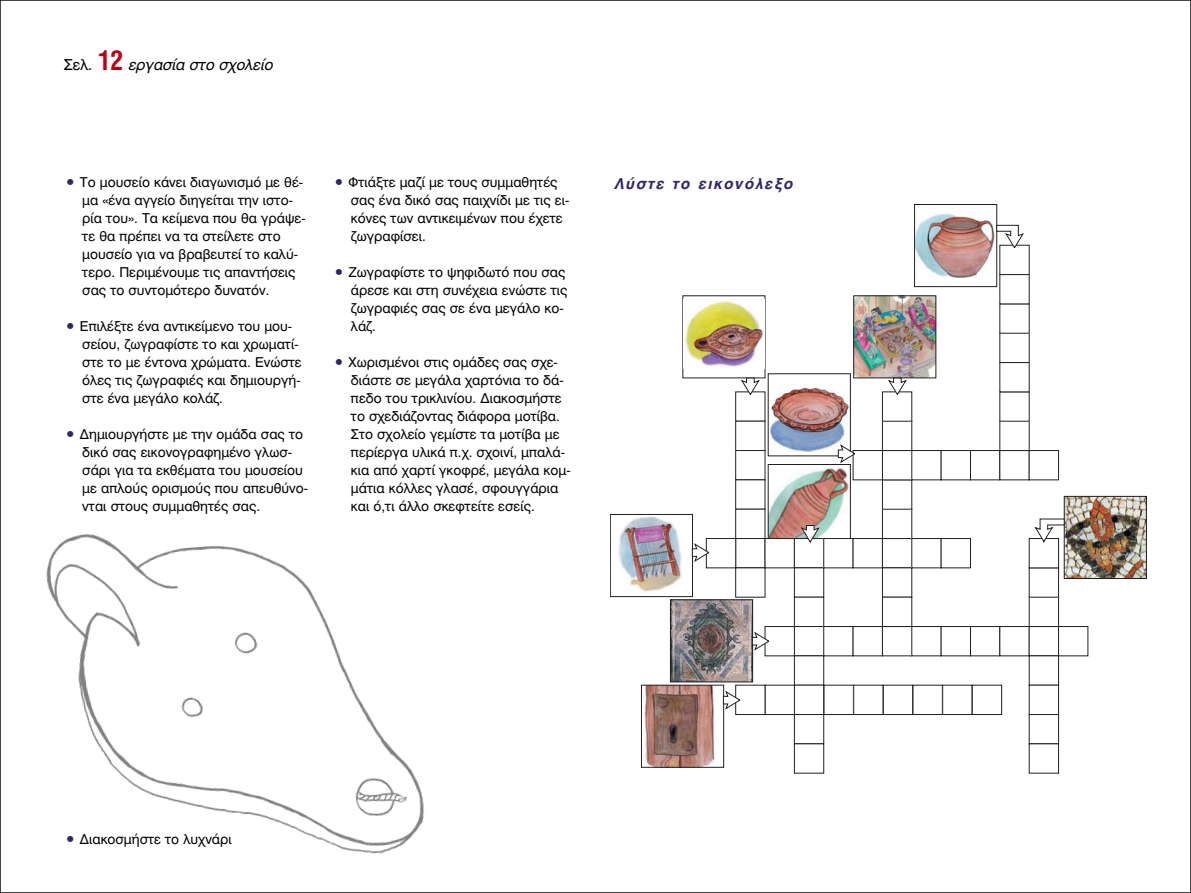
<style>
.page{position:relative;width:1191px;height:893px;background:#fff}
.page>*{position:absolute;margin:0;border:0;box-sizing:border-box;transform-origin:0 0}
.t1{font:italic 15px "Mg Helvetica";color:#000}
.t2{font:italic 700 15px "Mg Helvetica";letter-spacing:.115em;color:#332669}
.t3{font:13.5px/18px "Mg Helvetica";color:#000}
.s1{font-style:normal}
.s2{font-family:"Mg Helvetica Cond";font-weight:700;font-style:normal;font-size:27px;color:#ba0014}
.s3{font-weight:700;color:#332669}
</style>
<div class="page">
<img style="left:643px;top:687px;width:72px;height:79px">
<div style="left:641px;top:685px;width:83px;height:83px;border:1px solid #231f20"></div>
<img style="left:672px;top:601px;width:79px;height:79px">
<div style="left:670px;top:599px;width:83px;height:83px;border:1px solid #231f20"></div>
<img style="left:770px;top:467px;width:78px;height:71px">
<div style="left:768px;top:464px;width:82px;height:83px;border:1px solid #231f20"></div>
<img style="left:618px;top:516px;width:64px;height:76px">
<div style="left:610px;top:514px;width:83px;height:83px;border:1px solid #231f20"></div>
<img style="left:916px;top:209px;width:84px;height:73px">
<div style="left:914px;top:204px;width:83px;height:83px;border:1px solid #231f20"></div>
<img style="left:1066px;top:498px;width:78px;height:79px">
<div style="left:1064px;top:496px;width:82px;height:83px;border:1px solid #231f20"></div>
<img style="left:685px;top:301px;width:78px;height:66px">
<img style="left:767px;top:383px;width:81px;height:74px">
<div style="left:735px;top:392px;width:30px;height:29px;border:1px solid #231f20"></div>
<div style="left:735px;top:421px;width:30px;height:30px;border:1px solid #231f20"></div>
<div style="left:735px;top:450px;width:30px;height:30px;border:1px solid #231f20"></div>
<div style="left:735px;top:509px;width:30px;height:30px;border:1px solid #231f20"></div>
<div style="left:735px;top:538px;width:30px;height:30px;border:1px solid #231f20"></div>
<div style="left:706px;top:538px;width:30px;height:30px;border:1px solid #231f20"></div>
<div style="left:765px;top:538px;width:29px;height:30px;background:#fff"></div>
<div style="left:794px;top:538px;width:29px;height:30px;background:#fff"></div>
<div style="left:794px;top:538px;width:30px;height:30px;border:1px solid #231f20"></div>
<div style="left:794px;top:568px;width:30px;height:29px;border:1px solid #231f20"></div>
<div style="left:794px;top:597px;width:30px;height:30px;border:1px solid #231f20"></div>
<div style="left:794px;top:626px;width:30px;height:30px;border:1px solid #231f20"></div>
<div style="left:765px;top:626px;width:29px;height:30px;border:1px solid #231f20"></div>
<div style="left:823px;top:626px;width:30px;height:30px;border:1px solid #231f20"></div>
<div style="left:970px;top:626px;width:30px;height:30px;border:1px solid #231f20"></div>
<div style="left:999px;top:626px;width:30px;height:30px;border:1px solid #231f20"></div>
<div style="left:1029px;top:626px;width:29px;height:30px;border:1px solid #231f20"></div>
<div style="left:1029px;top:714px;width:29px;height:30px;border:1px solid #231f20"></div>
<div style="left:1058px;top:626px;width:30px;height:30px;border:1px solid #231f20"></div>
<div style="left:794px;top:656px;width:30px;height:29px;border:1px solid #231f20"></div>
<div style="left:794px;top:685px;width:30px;height:30px;border:1px solid #231f20"></div>
<div style="left:765px;top:685px;width:29px;height:30px;border:1px solid #231f20"></div>
<div style="left:735px;top:685px;width:30px;height:30px;border:1px solid #231f20"></div>
<div style="left:853px;top:685px;width:30px;height:30px;border:1px solid #231f20"></div>
<div style="left:883px;top:685px;width:30px;height:30px;border:1px solid #231f20"></div>
<div style="left:912px;top:685px;width:30px;height:30px;border:1px solid #231f20"></div>
<div style="left:942px;top:685px;width:30px;height:30px;border:1px solid #231f20"></div>
<div style="left:972px;top:685px;width:30px;height:30px;border:1px solid #231f20"></div>
<div style="left:794px;top:714px;width:30px;height:30px;border:1px solid #231f20"></div>
<div style="left:794px;top:744px;width:30px;height:29px;border:1px solid #231f20"></div>
<div style="left:823px;top:538px;width:30px;height:30px;background:#fff"></div>
<div style="left:823px;top:538px;width:30px;height:30px;border:1px solid #231f20"></div>
<div style="left:882px;top:538px;width:30px;height:30px;border:1px solid #231f20"></div>
<div style="left:882px;top:509px;width:30px;height:30px;border:1px solid #231f20"></div>
<div style="left:970px;top:450px;width:30px;height:30px;border:1px solid #231f20"></div>
<div style="left:999px;top:450px;width:30px;height:30px;border:1px solid #231f20"></div>
<div style="left:999px;top:245px;width:30px;height:30px;border:1px solid #231f20"></div>
<div style="left:882px;top:421px;width:30px;height:30px;border:1px solid #231f20"></div>
<div style="left:882px;top:392px;width:30px;height:29px;border:1px solid #231f20"></div>
<div style="left:882px;top:597px;width:30px;height:30px;border:1px solid #231f20"></div>
<svg style="left:691px;top:543px;width:18px;height:19px"></svg>
<svg style="left:837px;top:444px;width:18px;height:19px"></svg>
<svg style="left:801px;top:525px;width:19px;height:18px"></svg>
<svg style="left:741px;top:377px;width:19px;height:18px"></svg>
<img style="left:855px;top:297px;width:79px;height:79px">
<div style="left:853px;top:295px;width:83px;height:83px;border:1px solid #231f20"></div>
<svg style="left:888px;top:377px;width:19px;height:18px"></svg>
<svg style="left:996px;top:225px;width:28px;height:23px"></svg>
<svg style="left:1034px;top:518px;width:30px;height:24px"></svg>
<svg style="left:722px;top:690px;width:18px;height:19px"></svg>
<svg style="left:751px;top:631px;width:18px;height:19px"></svg>
<img style="left:46px;top:534px;width:378px;height:320px">
<div style="left:64px;top:832px;width:178px;height:18px;background:#fff"></div>
<p class="t1" style="left:64px;top:55px;width:210px"><span class="s1">Σελ.</span> <span class="s2">12</span> εργασία στο σχολείο</p>
<p class="t3" style="left:82px;top:173px;width:225px;text-indent:-17px"><span class="s3">•</span> Το μουσείο κάνει διαγωνισμό με θέ&shy;μα «ένα αγγείο διηγείται την ιστο&shy;ρία του». Τα κείμενα που θα γράψε&shy;τε θα πρέπει να τα στείλετε στο μουσείο για να βραβευτεί το καλύ&shy;τερο. Περιμένουμε τις απαντήσεις σας το συντομότερο δυνατόν.</p>
<p class="t3" style="left:82px;top:317px;width:221px;text-indent:-17px"><span class="s3">•</span> Επιλέξτε ένα αντικείμενο του μου&shy;σείου, ζωγραφίστε το και χρωματί&shy;στε το με έντονα χρώματα. Ενώστε όλες τις ζωγραφιές και δημιουργή&shy;στε ένα μεγάλο κολάζ.</p>
<p class="t3" style="left:82px;top:425px;width:227px;text-indent:-17px"><span class="s3">•</span> Δημιουργήστε με την ομάδα σας το δικό σας εικονογραφημένο γλωσ&shy;σάρι για τα εκθέματα του μουσείου με απλούς ορισμούς που απευθύνο&shy;νται στους συμμαθητές σας.</p>
<p class="t3" style="left:351px;top:173px;width:220px;text-indent:-17px"><span class="s3">•</span> Φτιάξτε μαζί με τους συμμαθητές σας ένα δικό σας παιχνίδι με τις ει&shy;κόνες των αντικειμένων που έχετε ζωγραφίσει.</p>
<p class="t3" style="left:351px;top:263px;width:218px;text-indent:-17px"><span class="s3">•</span> Ζωγραφίστε το ψηφιδωτό που σας άρεσε και στη συνέχεια ενώστε τις ζωγραφιές σας σε ένα μεγάλο κο&shy;λάζ.</p>
<p class="t3" style="left:351px;top:353px;width:221px;text-indent:-17px"><span class="s3">•</span> Χωρισμένοι στις ομάδες σας σχε&shy;διάστε σε μεγάλα χαρτόνια το δά&shy;πεδο του τρικλινίου. Διακοσμήστε το σχεδιάζοντας διάφορα μοτίβα.<br>Στο σχολείο γεμίστε τα μοτίβα με περίεργα υλικά π.χ. σχοινί, μπαλά&shy;κια από χαρτί γκοφρέ, μεγάλα κομ&shy;μάτια κόλλες γλασέ, σφουγγάρια και ό,τι άλλο σκεφτείτε εσείς.</p>
<p class="t2" style="left:614px;top:175px;width:180px">Λύστε το εικονόλεξο</p>
<p class="t3" style="left:65px;top:831px;width:168px"><span class="s3">•</span> Διακοσμήστε το λυχνάρι</p>
</div>
